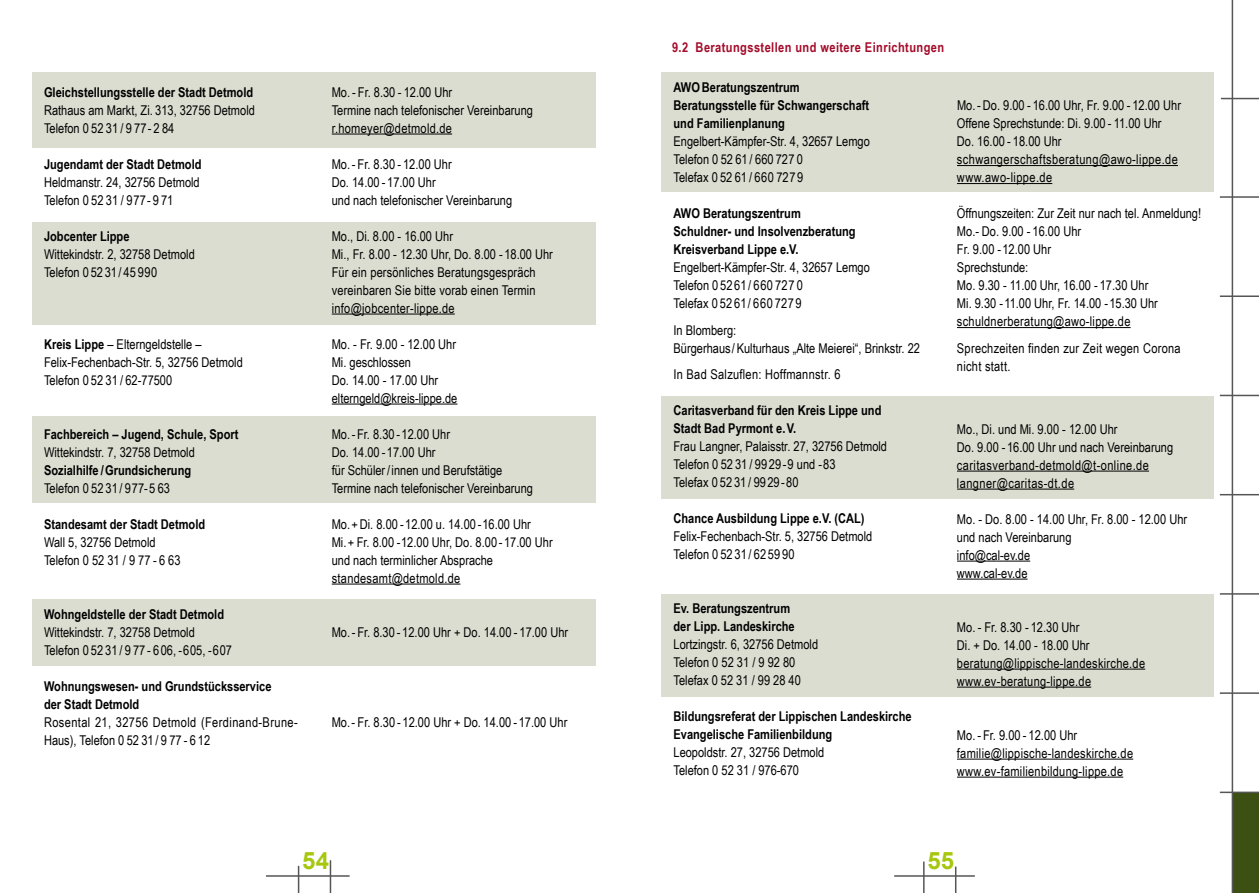
<style>
.page{position:relative;width:1259px;height:893px;background:#fff}
.page>*{position:absolute;margin:0;border:0;box-sizing:border-box;transform-origin:0 0}
.t1{font:700 24px "Arial";color:#a7c70e}
.t2{font:13.5px/18px "Arial Narrow";color:#000}
.t3{font:700 13.5px/18px "Arial Narrow";color:#000}
.t4{font:13.5px/18px "Arial Narrow";letter-spacing:.02em;color:#000}
.t5{font:13.5px/18px "Arial Narrow";letter-spacing:.03em;color:#000}
.t6{font:700 13.5px "Arial Narrow";letter-spacing:.03em;color:#a30b2a}
.s1{font-weight:700}
</style>
<div class="page">
<div style="left:1233px;top:792px;width:26px;height:101px;background:#3c5013"></div>
<hr style="left:1219px;top:196px;width:40px;height:2px;background:#565656">
<hr style="left:1219px;top:295px;width:40px;height:2px;background:#565656">
<hr style="left:1219px;top:395px;width:40px;height:1px;background:#565656">
<hr style="left:1219px;top:494px;width:40px;height:1px;background:#565656">
<hr style="left:1219px;top:593px;width:40px;height:2px;background:#565656">
<hr style="left:1219px;top:692px;width:40px;height:2px;background:#565656">
<hr style="left:1219px;top:792px;width:40px;height:1px;background:#565656">
<div style="left:32px;top:72px;width:564px;height:75px;background:#dcddd1"></div>
<div style="left:661px;top:72px;width:553px;height:120px;background:#dcddd1"></div>
<div style="left:32px;top:222px;width:564px;height:102px;background:#dcddd1"></div>
<div style="left:661px;top:396px;width:553px;height:102px;background:#dcddd1"></div>
<div style="left:32px;top:416px;width:564px;height:87px;background:#dcddd1"></div>
<div style="left:32px;top:599px;width:564px;height:67px;background:#dcddd1"></div>
<div style="left:661px;top:595px;width:553px;height:102px;background:#dcddd1"></div>
<hr style="left:957px;top:165px;width:221px;height:1px;background:#000">
<hr style="left:957px;top:183px;width:95px;height:1px;background:#000">
<hr style="left:957px;top:327px;width:173px;height:1px;background:#000">
<hr style="left:957px;top:471px;width:192px;height:1px;background:#000">
<hr style="left:957px;top:489px;width:117px;height:1px;background:#000">
<hr style="left:957px;top:561px;width:73px;height:1px;background:#000">
<hr style="left:957px;top:579px;width:70px;height:1px;background:#000">
<hr style="left:957px;top:669px;width:188px;height:1px;background:#000">
<hr style="left:957px;top:687px;width:134px;height:1px;background:#000">
<hr style="left:957px;top:759px;width:176px;height:1px;background:#000">
<hr style="left:957px;top:777px;width:166px;height:1px;background:#000">
<hr style="left:923px;top:861px;width:1px;height:32px;background:#565656">
<svg style="left:955px;top:867px;width:1px;height:26px"></svg>
<hr style="left:894px;top:875px;width:81px;height:2px;background:#565656">
<hr style="left:1231px;top:0;width:2px;height:893px;background:#565656">
<hr style="left:332px;top:134px;width:120px;height:1px;background:#000">
<hr style="left:332px;top:314px;width:123px;height:1px;background:#000">
<hr style="left:332px;top:404px;width:125px;height:1px;background:#000">
<hr style="left:332px;top:584px;width:128px;height:1px;background:#000">
<svg style="left:298px;top:866px;width:1px;height:27px"></svg>
<hr style="left:330px;top:860px;width:1px;height:33px;background:#565656">
<hr style="left:266px;top:875px;width:84px;height:2px;background:#565656">
<hr style="left:1221px;top:98px;width:38px;height:1px;background:#565656">
<p class="t3" style="left:44px;top:82px;width:211px">Gleichstellungsstelle der Stadt Detmold</p>
<p class="t2" style="left:44px;top:100px;width:212px">Rathaus am Markt, Zi. 313, 32756 Detmold<br>Telefon 0 52 31 / 9 77- 2 84</p>
<p class="t3" style="left:44px;top:154px;width:159px">Jugendamt der Stadt Detmold</p>
<p class="t2" style="left:44px;top:172px;width:157px">Heldmanstr. 24, 32756 Detmold<br>Telefon 0 52 31 / 977- 9 71</p>
<p class="t3" style="left:44px;top:226px;width:87px">Jobcenter Lippe</p>
<p class="t2" style="left:44px;top:244px;width:152px">Wittekindstr. 2, 32758 Detmold<br>Telefon 0 52 31/ 45 990</p>
<p class="t2" style="left:44px;top:334px;width:200px"><span class="s1">Kreis Lippe</span> – Elterngeldstelle –<br>Felix-Fechenbach-Str. 5, 32756 Detmold<br>Telefon 0 52 31 / 62-77500</p>
<p class="t3" style="left:44px;top:424px;width:196px">Fachbereich – Jugend, Schule, Sport</p>
<p class="t2" style="left:44px;top:442px;width:152px">Wittekindstr. 7, 32758 Detmold</p>
<p class="t3" style="left:44px;top:460px;width:149px">Sozialhilfe /Grundsicherung</p>
<p class="t2" style="left:44px;top:478px;width:127px">Telefon 0 52 31/ 977-5 63</p>
<p class="t3" style="left:44px;top:514px;width:163px">Standesamt der Stadt Detmold</p>
<p class="t2" style="left:44px;top:532px;width:138px">Wall 5, 32756 Detmold<br>Telefon 0 52 31 / 9 77 - 6 63</p>
<p class="t3" style="left:44px;top:604px;width:182px">Wohngeldstelle der Stadt Detmold</p>
<p class="t2" style="left:44px;top:622px;width:190px">Wittekindstr. 7, 32758 Detmold<br>Telefon 0 52 31/ 9 77- 606, -605, -607</p>
<p class="t3" style="left:44px;top:676px;width:229px">Wohnungswesen- und Grundstücksservice der Stadt Detmold</p>
<p class="t5" style="left:44px;top:712px;width:255px">Rosental 21, 32756 Detmold (Ferdinand-Brune-<br>Haus), Telefon 0 52 31 / 9 77 - 6 12</p>
<p class="t2" style="left:332px;top:82px;width:203px">Mo. - Fr. 8.30 - 12.00 Uhr<br>Termine nach telefonischer Vereinbarung r.homeyer@detmold.de</p>
<p class="t2" style="left:332px;top:154px;width:182px">Mo. - Fr. 8.30 - 12.00 Uhr<br>Do. 14.00 - 17.00 Uhr<br>und nach telefonischer Vereinbarung</p>
<p class="t2" style="left:332px;top:226px;width:223px">Mo., Di. 8.00 - 16.00 Uhr<br>Mi., Fr. 8.00 - 12.30 Uhr, Do. 8.00 -18.00 Uhr Für ein persönliches Beratungsgespräch vereinbaren Sie bitte vorab einen Termin info@jobcenter-lippe.de</p>
<p class="t2" style="left:332px;top:334px;width:127px">Mo. - Fr. 9.00 - 12.00 Uhr<br>Mi. geschlossen<br>Do. 14.00 - 17.00 Uhr elterngeld@kreis-lippe.de</p>
<p class="t2" style="left:332px;top:424px;width:203px">Mo.- Fr. 8.30 -12.00 Uhr<br>Do. 14.00 -17.00 Uhr<br>für Schüler/innen und Berufstätige<br>Termine nach telefonischer Vereinbarung</p>
<p class="t2" style="left:332px;top:514px;width:222px">Mo.+ Di. 8.00 -12.00 u. 14.00 -16.00 Uhr Mi.+ Fr. 8.00 -12.00 Uhr, Do. 8.00 -17.00 Uhr und nach terminlicher Absprache standesamt@detmold.de</p>
<p class="t2" style="left:332px;top:622px;width:238px">Mo.- Fr. 8.30 - 12.00 Uhr + Do. 14.00 - 17.00 Uhr</p>
<p class="t2" style="left:332px;top:712px;width:237px">Mo.- Fr. 8.30 - 12.00 Uhr + Do. 14.00 -17.00 Uhr</p>
<h1 class="t1" style="left:302px;top:844px;width:28px">54</h1>
<p class="t6" style="left:672px;top:37px;width:274px">9.2 Beratungsstellen und weitere Einrichtungen</p>
<p class="t3" style="left:673px;top:78px;width:197px">AWOBeratungszentrum<br>Beratungsstelle für Schwangerschaft und Familienplanung</p>
<p class="t2" style="left:673px;top:132px;width:198px">Engelbert-Kämpfer-Str. 4, 32657 Lemgo<br>Telefon 0 52 61 / 660 727 0<br>Telefax 0 52 61 / 660 7279</p>
<p class="t3" style="left:673px;top:204px;width:184px">AWO Beratungszentrum<br>Schuldner- und Insolvenzberatung<br>Kreisverband Lippe e.V.</p>
<p class="t2" style="left:673px;top:258px;width:198px">Engelbert-Kämpfer-Str. 4, 32657 Lemgo<br>Telefon 0 52 61 / 660 727 0<br>Telefax 0 52 61/ 660 7279</p>
<p class="t2" style="left:673px;top:320px;width:248px">In Blomberg:<br>Bürgerhaus/ Kulturhaus „Alte Meierei“, Brinkstr. 22</p>
<p class="t4" style="left:673px;top:365px;width:168px">In Bad Salzuflen: Hoffmannstr. 6</p>
<p class="t3" style="left:673px;top:401px;width:209px">Caritasverband für den Kreis Lippe und<br>Stadt Bad Pyrmont e.V.</p>
<p class="t2" style="left:673px;top:437px;width:215px">Frau Langner, Palaisstr. 27, 32756 Detmold<br>Telefon 0 52 31 / 99 29 -9 und -83<br>Telefax 0 52 31 / 9929-80</p>
<p class="t3" style="left:673px;top:509px;width:193px">Chance Ausbildung Lippe e.V. (CAL)</p>
<p class="t2" style="left:673px;top:527px;width:200px">Felix-Fechenbach-Str. 5, 32756 Detmold<br>Telefon 0 52 31 / 62 59 90</p>
<p class="t3" style="left:673px;top:599px;width:123px">Ev. Beratungszentrum der Lipp. Landeskirche</p>
<p class="t2" style="left:673px;top:635px;width:146px">Lortzingstr. 6, 32756 Detmold<br>Telefon 0 52 31 / 9 92 80<br>Telefax 0 52 31 / 99 28 40</p>
<p class="t3" style="left:673px;top:707px;width:240px">Bildungsreferat der Lippischen Landeskirche<br>Evangelische Familienbildung</p>
<p class="t2" style="left:673px;top:743px;width:152px">Leopoldstr. 27, 32756 Detmold<br>Telefon 0 52 31 / 976-670</p>
<p class="t2" style="left:957px;top:96px;width:225px">Mo.-Do. 9.00 - 16.00 Uhr, Fr. 9.00 - 12.00 Uhr Offene Sprechstunde: Di. 9.00 - 11.00 Uhr Do. 16.00 - 18.00 Uhr schwangerschaftsberatung@awo-lippe.de www.awo-lippe.de</p>
<p class="t2" style="left:957px;top:204px;width:246px">Öffnungszeiten: Zur Zeit nur nach tel. Anmeldung!<br>Mo.- Do. 9.00 - 16.00 Uhr<br>Fr. 9.00 - 12.00 Uhr<br>Sprechstunde:<br>Mo. 9.30 - 11.00 Uhr, 16.00 - 17.30 Uhr<br>Mi. 9.30 - 11.00 Uhr, Fr. 14.00 - 15.30 Uhr schuldnerberatung@awo-lippe.de</p>
<p class="t4" style="left:957px;top:338px;width:225px">Sprechzeiten finden zur Zeit wegen Corona nicht statt.</p>
<p class="t5" style="left:957px;top:419px;width:218px">Mo., Di. und Mi. 9.00 - 12.00 Uhr<br>Do. 9.00 - 16.00 Uhr und nach Vereinbarung caritasverband-detmold@t-online.de langner@caritas-dt.de</p>
<p class="t2" style="left:957px;top:509px;width:232px">Mo. - Do. 8.00 - 14.00 Uhr, Fr. 8.00 - 12.00 Uhr und nach Vereinbarung<br>info@cal-ev.de<br>www.cal-ev.de</p>
<p class="t4" style="left:957px;top:617px;width:190px">Mo. - Fr. 8.30 - 12.30 Uhr<br>Di. + Do. 14.00 - 18.00 Uhr beratung@lippische-landeskirche.de www.ev-beratung-lippe.de</p>
<p class="t4" style="left:957px;top:725px;width:178px">Mo. - Fr. 9.00 - 12.00 Uhr familie@lippische-landeskirche.de www.ev-familienbildung-lippe.de</p>
<h1 class="t1" style="left:927px;top:844px;width:28px">55</h1>
</div>
